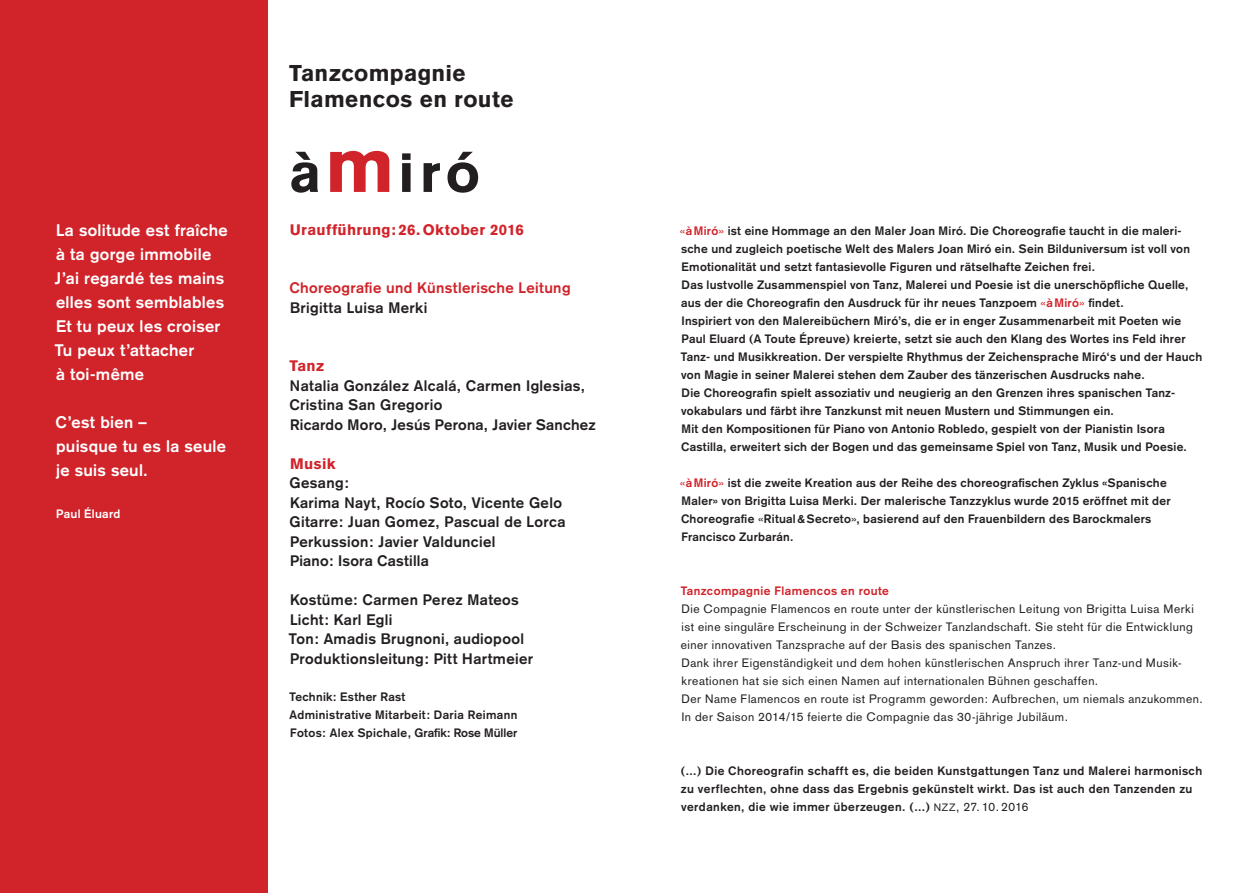
<style>
.page{position:relative;width:1259px;height:893px;background:#fff}
.page>*{position:absolute;margin:0;border:0;box-sizing:border-box;transform-origin:0 0}
.t1{font:900 54.15px "Akzidenz Grotesk";color:#231f20}
.t2{font:900 22.5px/25.5px "Akzidenz Grotesk";letter-spacing:.015em;color:#231f20}
.t3{font:700 16.5px/24px "Akzidenz Grotesk";letter-spacing:.02em;color:#fff}
.t4{font:700 15px/19.5px "Akzidenz Grotesk";letter-spacing:.025em;color:#231f20}
.t5{font:900 15px "Akzidenz Grotesk";letter-spacing:.02em;color:#d1232a}
.t6{font:700 15px "Akzidenz Grotesk";letter-spacing:.025em;color:#d1232a}
.t7{font:700 12px/18px "Akzidenz Grotesk";letter-spacing:.025em;color:#231f20}
.t8{font:12px/18px "Akzidenz Grotesk";letter-spacing:.04em;color:#231f20}
.t9{font:700 12px "Akzidenz Grotesk";letter-spacing:.035em;color:#d1232a}
.t10{font:700 12px "Akzidenz Grotesk";letter-spacing:.02em;color:#fff}
.s1{font-size:75.15px;color:#d1232a}
.s2{font-family:"Helvetica Neue";font-weight:400;color:#d1232a}
.s3{color:#d1232a}
.s4{font-family:"Helvetica Neue";font-weight:400}
.s5{font-weight:400;font-size:10.5px}
.s6{font-weight:400}
</style>
<div class="page">
<div style="left:0;top:0;width:268px;height:893px;background:#d1232a"></div>
<h3 class="t3" style="left:55px;top:218px;width:174px">La solitude est fraîche à ta gorge immobile<br>J’ai regardé tes mains elles sont semblables<br>Et tu peux les croiser<br>Tu peux t’attacher<br>à toi-même</h3>
<h3 class="t3" style="left:56px;top:410px;width:172px">C’est bien –<br>puisque tu es la seule je suis seul.</h3>
<p class="t10" style="left:56px;top:507px;width:66px">Paul Éluard</p>
<h2 class="t2" style="left:289px;top:60px;width:226px">Tanzcompagnie<br>Flamencos en route</h2>
<h1 class="t1" style="left:289px;top:140px;width:192px">à<span class="s1">m</span>iró</h1>
<p class="t5" style="left:290px;top:220px;width:236px">Uraufführung: 26. Oktober 2016</p>
<p class="t6" style="left:289px;top:279px;width:283px">Choreografie und Künstlerische Leitung</p>
<p class="t4" style="left:290px;top:298px;width:139px">Brigitta Luisa Merki</p>
<p class="t5" style="left:289px;top:357px;width:37px">Tanz</p>
<p class="t4" style="left:289px;top:376px;width:308px">Natalia González Alcalá, Carmen Iglesias,<br>Cristina San Gregorio<br>Ricardo Moro, Jesús Perona, Javier Sanchez</p>
<p class="t5" style="left:290px;top:454px;width:47px">Musik</p>
<p class="t4" style="left:289px;top:473px;width:277px">Gesang:<br>Karima Nayt, Rocío Soto, Vicente Gelo<br>Gitarre: Juan Gomez, Pascual de Lorca<br>Perkussion: Javier Valdunciel<br>Piano: Isora Castilla</p>
<p class="t4" style="left:289px;top:590px;width:246px">Kostüme: Carmen Perez Mateos<br>Licht: Karl Egli<br>Ton: Amadis Brugnoni, audiopool<br>Produktionsleitung: Pitt Hartmeier</p>
<p class="t7" style="left:289px;top:688px;width:229px">Technik: Esther Rast<br>Administrative Mitarbeit: Daria Reimann<br>Fotos: Alex Spichale, Grafik: Rose Müller</p>
<p class="t7" style="left:680px;top:221px;width:524px"><span class="s2">«</span><span class="s3">àMiró</span><span class="s2">»</span> ist eine Hommage an den Maler Joan Miró. Die Choreografie taucht in die maleri&shy;sche und zugleich poetische Welt des Malers Joan Miró ein. Sein Bilduniversum ist voll von Emotionalität und setzt fantasievolle Figuren und rätselhafte Zeichen frei.<br>Das lustvolle Zusammenspiel von Tanz, Malerei und Poesie ist die unerschöpfliche Quelle, aus der die Choreografin den Ausdruck für ihr neues Tanzpoem <span class="s2">«</span><span class="s3">àMiró</span><span class="s2">»</span> findet.<br>Inspiriert von den Malereibüchern Miró’s, die er in enger Zusammenarbeit mit Poeten wie Paul Eluard (A Toute Épreuve) kreierte, setzt sie auch den Klang des Wortes ins Feld ihrer Tanz- und Musikkreation. Der verspielte Rhythmus der Zeichensprache Miró‘s und der Hauch von Magie in seiner Malerei stehen dem Zauber des tänzerischen Ausdrucks nahe.<br>Die Choreografin spielt assoziativ und neugierig an den Grenzen ihres spanischen Tanz&shy;vokabulars und färbt ihre Tanzkunst mit neuen Mustern und Stimmungen ein.<br>Mit den Kompositionen für Piano von Antonio Robledo, gespielt von der Pianistin Isora Castilla, erweitert sich der Bogen und das gemeinsame Spiel von Tanz, Musik und Poesie.</p>
<p class="t7" style="left:680px;top:473px;width:492px"><span class="s2">«</span><span class="s3">àMiró</span><span class="s2">»</span> ist die zweite Kreation aus der Reihe des choreografischen Zyklus «Spanische Maler» von Brigitta Luisa Merki. Der malerische Tanzzyklus wurde 2015 eröffnet mit der Choreografie <span class="s4">«</span>Ritual&amp;Secreto<span class="s4">»</span>, basierend auf den Frauenbildern des Barockmalers Francisco Zurbarán.</p>
<p class="t9" style="left:681px;top:583px;width:210px">Tanzcompagnie Flamencos en route</p>
<p class="t8" style="left:681px;top:600px;width:523px">Die Compagnie Flamencos en route unter der künstlerischen Leitung von Brigitta Luisa Merki ist eine singuläre Erscheinung in der Schweizer Tanzlandschaft. Sie steht für die Entwicklung einer innovativen Tanzsprache auf der Basis des spanischen Tanzes.<br>Dank ihrer Eigenständigkeit und dem hohen künstlerischen Anspruch ihrer Tanz-und Musik&shy;kreationen hat sie sich einen Namen auf internationalen Bühnen geschaffen.<br>Der Name Flamencos en route ist Programm geworden: Aufbrechen, um niemals anzukommen.<br>In der Saison 2014/15 feierte die Compagnie das 30-jährige Jubiläum.</p>
<p class="t7" style="left:681px;top:761px;width:523px">(...) Die Choreografin schafft es, die beiden Kunstgattungen Tanz und Malerei harmonisch zu verflechten, ohne dass das Ergebnis gekünstelt wirkt. Das ist auch den Tanzenden zu verdanken, die wie immer überzeugen. (...) <span class="s5">NZZ</span><span class="s6">, 27. 10. 2016</span></p>
</div>
